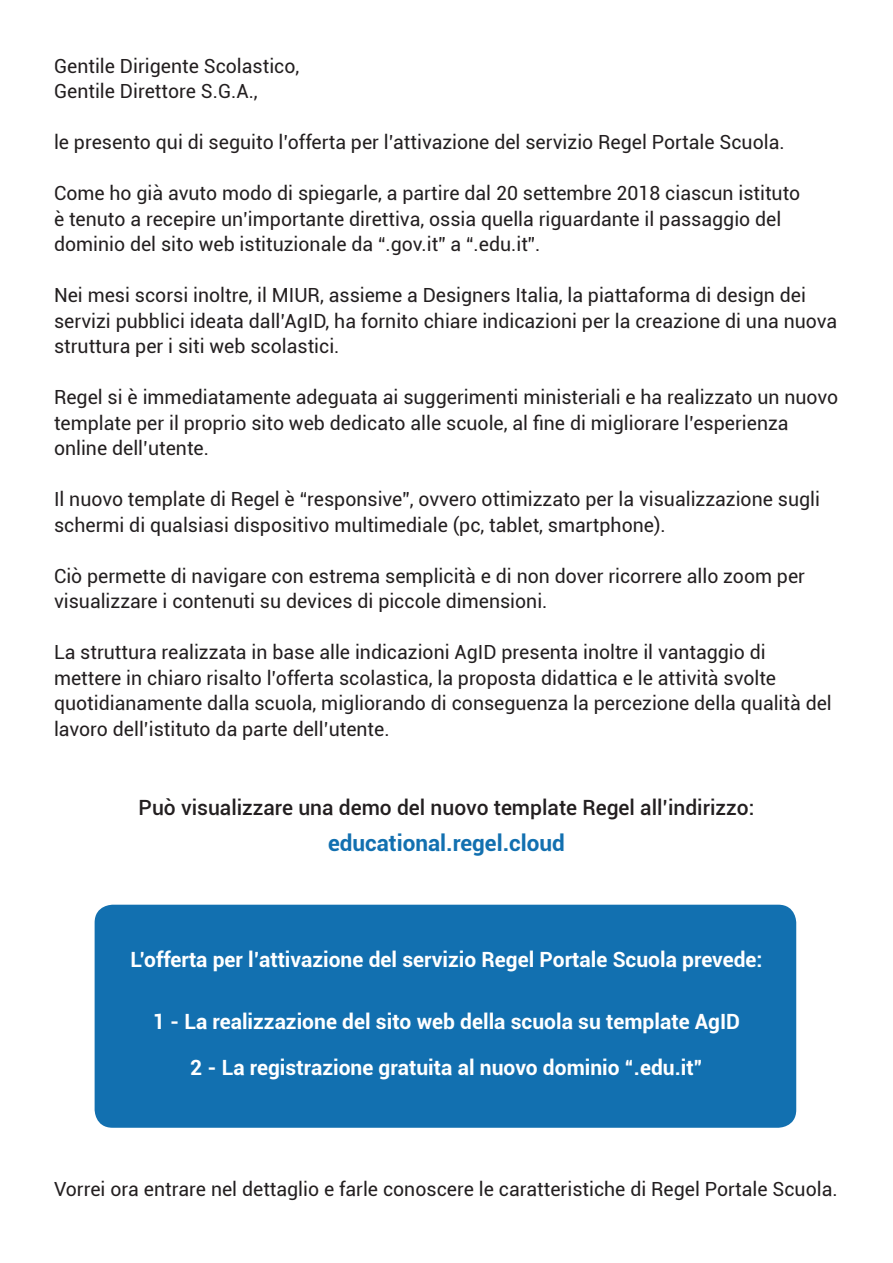
<style>
.page{position:relative;width:893px;height:1263px;background:#fff}
.page>*{position:absolute;margin:0;border:0;box-sizing:border-box;transform-origin:0 0}
.t1{font:700 22.5px "Roboto";color:#1270b0}
.t2{font:700 21px "Roboto";color:#fff}
.t3{font:500 21px "Roboto";color:#231f20}
.t4{font:19.5px/25.5px "Roboto";color:#231f20}
</style>
<div class="page">
<div style="left:95px;top:905px;width:701px;height:223px;background:#1270b0;border-radius:18px"></div>
<p class="t4" style="left:54px;top:52px;width:247px">Gentile Dirigente Scolastico,</p>
<p class="t4" style="left:54px;top:78px;width:205px">Gentile Direttore S.G.A.,</p>
<p class="t4" style="left:54px;top:129px;width:732px">le presento qui di seguito l’offerta per l’attivazione del servizio Regel Portale Scuola.</p>
<p class="t4" style="left:54px;top:180px;width:748px">Come ho già avuto modo di spiegarle, a partire dal 20 settembre 2018 ciascun istituto è tenuto a recepire un’importante direttiva, ossia quella riguardante il passaggio del dominio del sito web istituzionale da “.gov.it” a “.edu.it”.</p>
<p class="t4" style="left:54px;top:282px;width:785px">Nei mesi scorsi inoltre, il MIUR, assieme a Designers Italia, la piattaforma di design dei servizi pubblici ideata dall’AgID, ha fornito chiare indicazioni per la creazione di una nuova struttura per i siti web scolastici.</p>
<p class="t4" style="left:54px;top:384px;width:786px">Regel si è immediatamente adeguata ai suggerimenti ministeriali e ha realizzato un nuovo template per il proprio sito web dedicato alle scuole, al fine di migliorare l’esperienza online dell’utente.</p>
<p class="t4" style="left:54px;top:486px;width:767px">Il nuovo template di Regel è “responsive”, ovvero ottimizzato per la visualizzazione sugli schermi di qualsiasi dispositivo multimediale (pc, tablet, smartphone).</p>
<p class="t4" style="left:54px;top:562px;width:753px">Ciò permette di navigare con estrema semplicità e di non dover ricorrere allo zoom per visualizzare i contenuti su devices di piccole dimensioni.</p>
<p class="t4" style="left:54px;top:639px;width:779px">La struttura realizzata in base alle indicazioni AgID presenta inoltre il vantaggio di mettere in chiaro risalto l’offerta scolastica, la proposta didattica e le attività svolte quotidianamente dalla scuola, migliorando di conseguenza la percezione della qualità del lavoro dell’istituto da parte dell’utente.</p>
<p class="t3" style="left:139px;top:793px;width:617px">Può visualizzare una demo del nuovo template Regel all’indirizzo:</p>
<p class="t1" style="left:328px;top:828px;width:238px">educational.regel.cloud</p>
<p class="t2" style="left:130px;top:945px;width:634px">L’offerta per l’attivazione del servizio Regel Portale Scuola prevede:</p>
<p class="t2" style="left:153px;top:1007px;width:589px">1 - La realizzazione del sito web della scuola su template AgID</p>
<p class="t2" style="left:190px;top:1053px;width:514px">2 - La registrazione gratuita al nuovo dominio “.edu.it”</p>
<p class="t4" style="left:54px;top:1175px;width:785px">Vorrei ora entrare nel dettaglio e farle conoscere le caratteristiche di Regel Portale Scuola.</p>
</div>
